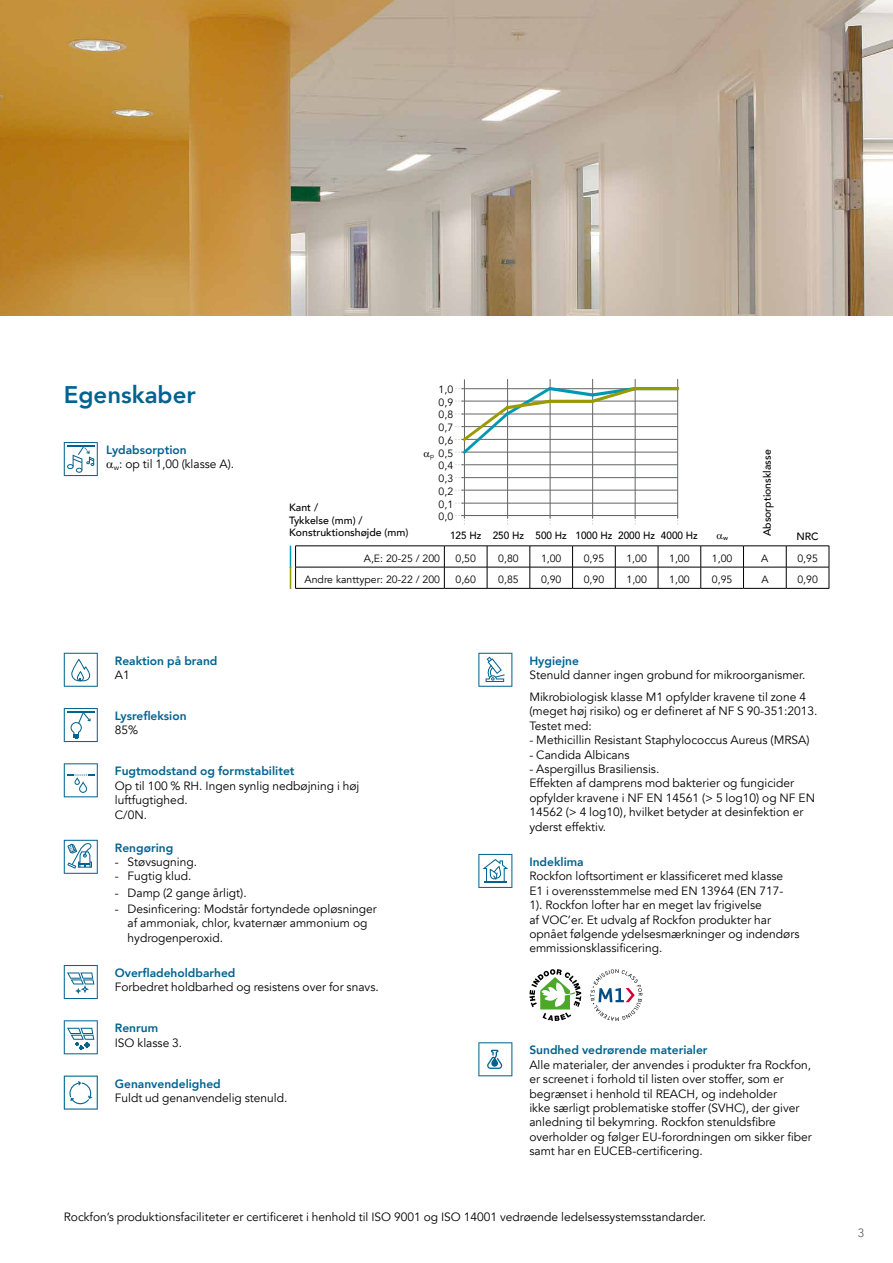
<style>
.page{position:relative;width:893px;height:1263px;background:#fff}
.page>*{position:absolute;margin:0;border:0;box-sizing:border-box;transform-origin:0 0}
.t1{font:127.35px "Chartwell Lines 50";color:#989a00;scale:.67 1}
.t2{font:127.35px "Chartwell Lines 50";color:#0098b0;scale:.67 1}
.t3{font:800 24px "Avenir";color:#006390}
.t4{font:12px/14.4px "Avenir";color:#000}
.t5{font:800 12px "Avenir";color:#006390}
.t6{font:12px "Avenir";color:#646567}
.t7{font:10.5px/12.8px "Avenir";color:#000;text-align:justify}
.t8{font:500 10.5px/12.6px "Avenir";color:#000}
.t9{font:500 10.5px "Avenir";color:#000;scale:.95 1}
.t10{font:500 6.45px "Avenir";color:#000}
.t11{font:6.45px "Avenir";color:#000}
.s1{font-weight:800;color:#006390}
</style>
<div class="page">
<img style="left:0;top:0;width:893px;height:316px">
<svg style="left:64px;top:653px;width:34px;height:34px"></svg>
<svg style="left:64px;top:708px;width:34px;height:34px"></svg>
<svg style="left:64px;top:763px;width:34px;height:34px"></svg>
<svg style="left:64px;top:840px;width:34px;height:34px"></svg>
<svg style="left:64px;top:965px;width:34px;height:34px"></svg>
<svg style="left:64px;top:1020px;width:34px;height:34px"></svg>
<svg style="left:64px;top:1075px;width:34px;height:34px"></svg>
<svg style="left:478px;top:653px;width:34px;height:34px"></svg>
<svg style="left:478px;top:854px;width:34px;height:34px"></svg>
<svg style="left:529px;top:969px;width:52px;height:52px"></svg>
<svg style="left:590px;top:969px;width:52px;height:52px"></svg>
<svg style="left:478px;top:1042px;width:34px;height:34px"></svg>
<svg style="left:64px;top:442px;width:34px;height:34px"></svg>
<hr style="left:295px;top:567px;width:149px;height:1px;background:#000">
<hr style="left:444px;top:567px;width:43px;height:1px;background:#000">
<svg style="left:444px;top:547px;width:1px;height:41px"></svg>
<hr style="left:487px;top:567px;width:43px;height:1px;background:#000">
<svg style="left:487px;top:547px;width:1px;height:41px"></svg>
<hr style="left:530px;top:567px;width:43px;height:1px;background:#000">
<svg style="left:530px;top:547px;width:1px;height:41px"></svg>
<hr style="left:573px;top:567px;width:42px;height:1px;background:#000">
<svg style="left:572px;top:547px;width:1px;height:41px"></svg>
<hr style="left:615px;top:567px;width:43px;height:1px;background:#000">
<svg style="left:615px;top:547px;width:1px;height:41px"></svg>
<hr style="left:658px;top:567px;width:43px;height:1px;background:#000">
<svg style="left:658px;top:547px;width:1px;height:41px"></svg>
<hr style="left:701px;top:567px;width:42px;height:1px;background:#000">
<svg style="left:700px;top:547px;width:1px;height:41px"></svg>
<hr style="left:743px;top:567px;width:43px;height:1px;background:#000">
<svg style="left:743px;top:547px;width:1px;height:41px"></svg>
<hr style="left:786px;top:567px;width:43px;height:1px;background:#000">
<svg style="left:786px;top:547px;width:1px;height:41px"></svg>
<svg style="left:829px;top:546px;width:1px;height:42px"></svg>
<hr style="left:295px;top:588px;width:149px;height:1px;background:#000">
<hr style="left:444px;top:588px;width:43px;height:1px;background:#000">
<hr style="left:487px;top:588px;width:43px;height:1px;background:#000">
<hr style="left:530px;top:588px;width:43px;height:1px;background:#000">
<hr style="left:573px;top:588px;width:42px;height:1px;background:#000">
<hr style="left:615px;top:588px;width:43px;height:1px;background:#000">
<hr style="left:658px;top:588px;width:43px;height:1px;background:#000">
<hr style="left:701px;top:588px;width:42px;height:1px;background:#000">
<hr style="left:743px;top:588px;width:43px;height:1px;background:#000">
<hr style="left:786px;top:588px;width:43px;height:1px;background:#000">
<hr style="left:295px;top:546px;width:149px;height:1px;background:#000">
<hr style="left:444px;top:546px;width:43px;height:1px;background:#000">
<hr style="left:487px;top:546px;width:43px;height:1px;background:#000">
<hr style="left:530px;top:546px;width:43px;height:1px;background:#000">
<hr style="left:573px;top:546px;width:42px;height:1px;background:#000">
<hr style="left:615px;top:546px;width:43px;height:1px;background:#000">
<hr style="left:658px;top:546px;width:43px;height:1px;background:#000">
<hr style="left:701px;top:546px;width:42px;height:1px;background:#000">
<hr style="left:743px;top:546px;width:43px;height:1px;background:#000">
<hr style="left:786px;top:546px;width:43px;height:1px;background:#000">
<svg style="left:290px;top:546px;width:6px;height:42px"></svg>
<svg style="left:455px;top:515px;width:10px;height:10px"></svg>
<hr style="left:461px;top:388px;width:217px;height:1px;background:#646567">
<hr style="left:461px;top:490px;width:216px;height:1px;background:#646567">
<hr style="left:461px;top:414px;width:216px;height:1px;background:#646567">
<hr style="left:461px;top:439px;width:216px;height:1px;background:#646567">
<hr style="left:461px;top:464px;width:216px;height:1px;background:#646567">
<hr style="left:507px;top:379px;width:1px;height:139px;background:#646567">
<hr style="left:550px;top:379px;width:1px;height:139px;background:#646567">
<hr style="left:592px;top:379px;width:1px;height:139px;background:#646567">
<hr style="left:635px;top:379px;width:1px;height:139px;background:#646567">
<hr style="left:677px;top:379px;width:1px;height:139px;background:#646567">
<hr style="left:461px;top:503px;width:217px;height:1px;background:#646567">
<hr style="left:461px;top:477px;width:217px;height:1px;background:#646567">
<hr style="left:461px;top:452px;width:217px;height:1px;background:#646567">
<hr style="left:461px;top:426px;width:217px;height:1px;background:#646567">
<hr style="left:461px;top:401px;width:217px;height:1px;background:#646567">
<hr style="left:464px;top:379px;width:1px;height:139px;background:#646567">
<hr style="left:461px;top:515px;width:217px;height:1px;background:#646567">
<h2 class="t3" style="left:64px;top:376px;width:133px">Egenskaber</h2>
<p class="t4" style="left:114px;top:443px;width:122px;text-indent:-8px"><span class="s1">Lydabsorption<br></span><sub>w</sub>: op til 1,00 (klasse A).</p>
<p class="t8" style="left:289px;top:500px;width:121px">Kant /<br>Tykkelse (mm) /<br>Konstruktionshøjde (mm)</p>
<p class="t7" style="left:439px;top:383px;width:16px">1,0<br>0,9<br>0,8<br>0,7<br>0,6<br>0,5<br>0,4<br>0,3<br>0,2<br>0,1<br>0,0</p>
<h1 class="t1" style="left:464px;top:387px;width:324px">60+85+90+90+100+100</h1>
<h1 class="t2" style="left:464px;top:387px;width:324px">0 10500</h1>
<p class="t8" style="left:760px;top:536px;width:88px;rotate:-90deg">Absorptionsklasse</p>
<p class="t11" style="left:430px;top:452px;width:5px">p</p>
<p class="t9" style="left:450px;top:526px;width:262px">125 Hz 250 Hz 500 Hz 1000 Hz 2000 Hz 4000 Hz</p>
<p class="t10" style="left:723px;top:532px;width:6px">w</p>
<p class="t8" style="left:796px;top:530px;width:24px">NRC</p>
<p class="t7" style="left:364px;top:552px;width:78px">A,E: 20-25 / 200</p>
<p class="t7" style="left:455px;top:552px;width:22px">0,50</p>
<p class="t7" style="left:498px;top:552px;width:22px">0,80</p>
<p class="t7" style="left:541px;top:552px;width:22px">1,00</p>
<p class="t7" style="left:584px;top:552px;width:22px">0,95</p>
<p class="t7" style="left:626px;top:552px;width:22px">1,00</p>
<p class="t7" style="left:669px;top:552px;width:22px">1,00</p>
<p class="t7" style="left:712px;top:552px;width:22px">1,00</p>
<p class="t7" style="left:761px;top:552px;width:9px">A</p>
<p class="t7" style="left:797px;top:552px;width:22px">0,95</p>
<p class="t7" style="left:305px;top:573px;width:137px">Andre kanttyper: 20-22 / 200</p>
<p class="t7" style="left:456px;top:573px;width:22px">0,60</p>
<p class="t7" style="left:498px;top:573px;width:22px">0,85</p>
<p class="t7" style="left:541px;top:573px;width:22px">0,90</p>
<p class="t7" style="left:584px;top:573px;width:22px">0,90</p>
<p class="t7" style="left:626px;top:573px;width:22px">1,00</p>
<p class="t7" style="left:669px;top:573px;width:22px">1,00</p>
<p class="t7" style="left:712px;top:573px;width:22px">0,95</p>
<p class="t7" style="left:761px;top:573px;width:9px">A</p>
<p class="t7" style="left:797px;top:573px;width:22px">0,90</p>
<p class="t5" style="left:115px;top:651px;width:104px">Reaktion på brand</p>
<p class="t4" style="left:115px;top:668px;width:16px">A1</p>
<p class="t5" style="left:115px;top:706px;width:73px">Lysrefleksion</p>
<p class="t4" style="left:115px;top:723px;width:25px">85%</p>
<p class="t5" style="left:115px;top:762px;width:181px">Fugtmodstand og formstabilitet</p>
<p class="t4" style="left:115px;top:779px;width:246px">Op til 100 % RH. Ingen synlig nedbøjning i høj luftfugtighed.<br>C/0N.</p>
<p class="t5" style="left:115px;top:838px;width:60px">Rengøring</p>
<p class="t4" style="left:115px;top:855px;width:84px">- Støvsugning.</p>
<p class="t4" style="left:115px;top:869px;width:78px">- Fugtig klud.</p>
<p class="t4" style="left:115px;top:885px;width:133px">- Damp (2 gange årligt).</p>
<p class="t4" style="left:128px;top:902px;width:251px;text-indent:-13px">- Desinficering: Modstår fortyndede opløsninger af ammoniak, chlor, kvaternær ammonium og hydrogenperoxid.</p>
<p class="t5" style="left:115px;top:963px;width:122px">Overfladeholdbarhed</p>
<p class="t4" style="left:115px;top:980px;width:266px">Forbedret holdbarhed og resistens over for snavs.</p>
<p class="t5" style="left:115px;top:1019px;width:45px">Renrum</p>
<p class="t4" style="left:115px;top:1035px;width:69px">ISO klasse 3.</p>
<p class="t5" style="left:115px;top:1074px;width:108px">Genanvendelighed</p>
<p class="t4" style="left:115px;top:1091px;width:174px">Fuldt ud genanvendelig stenuld.</p>
<p class="t5" style="left:529px;top:651px;width:51px">Hygiejne</p>
<p class="t4" style="left:529px;top:664px;width:278px;line-height:21.8px">Stenuld danner ingen grobund for mikroorganismer.<br>Mikrobiologisk klasse M1 opfylder kravene til zone 4</p>
<p class="t4" style="left:529px;top:704px;width:290px">(meget høj risiko) og er defineret af NF S 90-351:2013.<br>Testet med:</p>
<p class="t4" style="left:529px;top:733px;width:282px">- Methicillin Resistant Staphylococcus Aureus (MRSA)</p>
<p class="t4" style="left:529px;top:747px;width:102px">- Candida Albicans</p>
<p class="t4" style="left:529px;top:762px;width:287px">- Aspergillus Brasiliensis.<br>Effekten af damprens mod bakterier og fungicider opfylder kravene i NF EN 14561 (&gt; 5 log10) og NF EN 14562 (&gt; 4 log10), hvilket betyder at desinfektion er yderst effektiv.</p>
<p class="t5" style="left:529px;top:852px;width:56px">Indeklima</p>
<p class="t4" style="left:529px;top:869px;width:272px">Rockfon loftsortiment er klassificeret med klasse E1 i overensstemmelse med EN 13964 (EN 717- 1). Rockfon lofter har en meget lav frigivelse<br>af VOC’er. Et udvalg af Rockfon produkter har opnået følgende ydelsesmærkninger og indendørs emmissionsklassificering.</p>
<p class="t5" style="left:529px;top:1041px;width:180px">Sundhed vedrørende materialer</p>
<p class="t4" style="left:529px;top:1057px;width:284px">Alle materialer, der anvendes i produkter fra Rockfon, er screenet i forhold til listen over stoffer, som er begrænset i henhold til REACH, og indeholder<br>ikke særligt problematiske stoffer (SVHC), der giver anledning til bekymring. Rockfon stenuldsfibre overholder og følger EU-forordningen om sikker fiber samt har en EUCEB-certificering.</p>
<p class="t4" style="left:64px;top:1210px;width:644px">Rockfon’s produktionsfaciliteter er certificeret i henhold til ISO 9001 og ISO 14001 vedrøende ledelsessystemsstandarder.</p>
<p class="t6" style="left:858px;top:1226px;width:8px">3</p>
</div>
